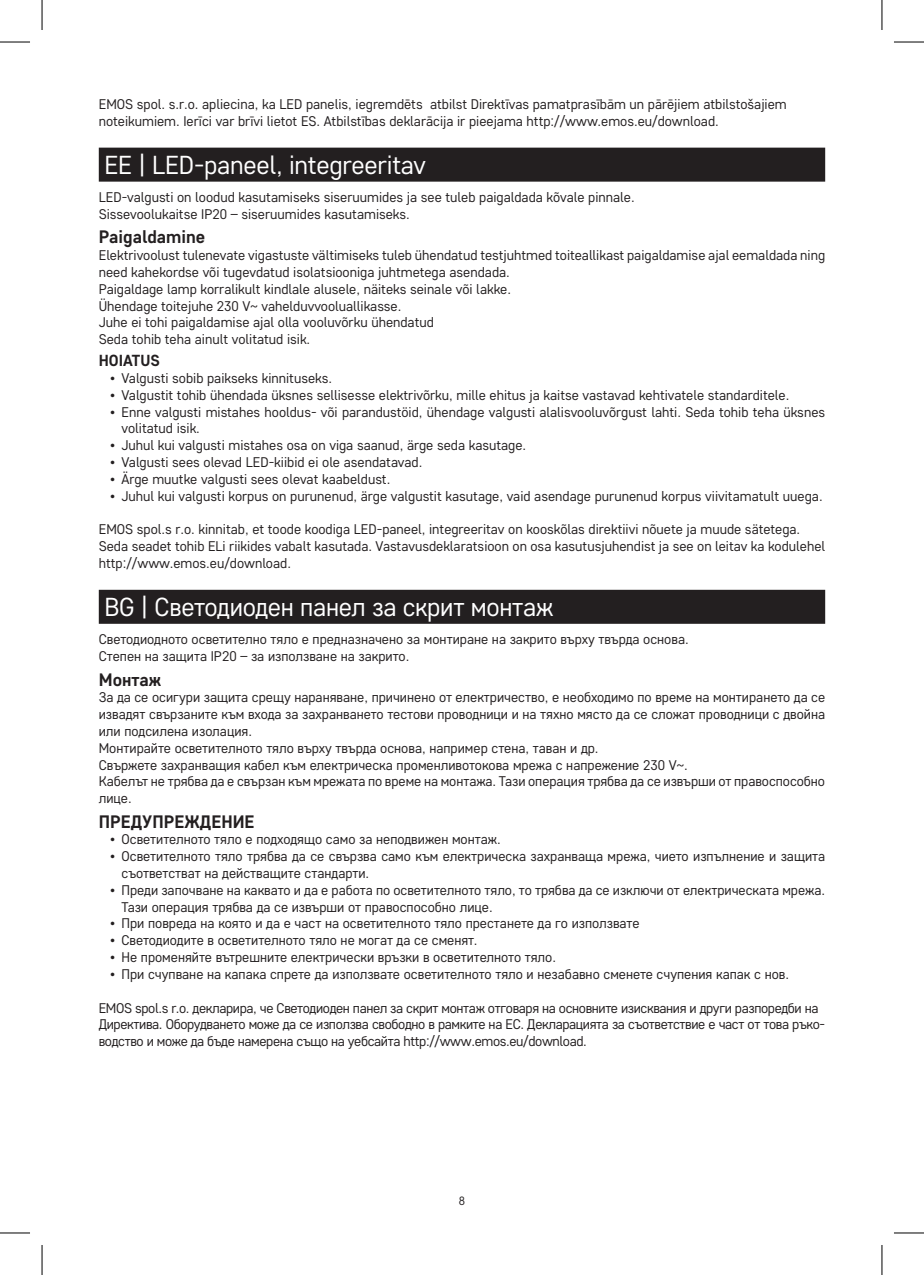
<style>
.page{position:relative;width:924px;height:1275px;background:#fff}
.page>*{position:absolute;margin:0;border:0;box-sizing:border-box;transform-origin:0 0}
.t1{font:26px "Core Sans D35";letter-spacing:-.01em;color:#fff}
.t2{font:700 18px "Core Sans D55";color:#231f20}
.t3{font:700 16px "Core Sans D55";color:#231f20}
.t4{font:14px/16.8px "Core Sans D35";color:#231f20}
.t5{font:14px/16.8px "Core Sans D35";letter-spacing:-.025em;color:#231f20}
.t6{font:12px "Core Sans D35";color:#231f20}
</style>
<div class="page">
<div style="left:99px;top:148px;width:725px;height:34px;background:#231f20"></div>
<div style="left:99px;top:590px;width:725px;height:34px;background:#231f20"></div>
<hr style="left:0;top:42px;width:30px;height:1px;background:#000">
<hr style="left:893px;top:42px;width:30px;height:1px;background:#000">
<hr style="left:0;top:1232px;width:30px;height:1px;background:#000">
<hr style="left:893px;top:1232px;width:30px;height:1px;background:#000">
<hr style="left:42px;top:0;width:1px;height:30px;background:#000">
<hr style="left:42px;top:1245px;width:1px;height:30px;background:#000">
<hr style="left:881px;top:0;width:1px;height:30px;background:#000">
<hr style="left:881px;top:1245px;width:1px;height:30px;background:#000">
<p class="t4" style="left:99px;top:95px;width:689px">EMOS spol. s.r.o. apliecina, ka LED panelis, iegremdēts atbilst Direktīvas pamatprasībām un pārējiem atbilstošajiem noteikumiem. Ierīci var brīvi lietot ES. Atbilstības deklarācija ir pieejama http://www.emos.eu/download.</p>
<h1 class="t1" style="left:104px;top:148px;width:323px">EE | LED-paneel, integreeritav</h1>
<p class="t4" style="left:99px;top:188px;width:537px">LED-valgusti on loodud kasutamiseks siseruumides ja see tuleb paigaldada kõvale pinnale.<br>Sissevoolukaitse IP20 – siseruumides kasutamiseks.</p>
<p class="t2" style="left:99px;top:225px;width:108px">Paigaldamine</p>
<p class="t4" style="left:99px;top:246px;width:727px">Elektrivoolust tulenevate vigastuste vältimiseks tuleb ühendatud testjuhtmed toiteallikast paigaldamise ajal eemaldada ning need kahekordse või tugevdatud isolatsiooniga juhtmetega asendada.<br>Paigaldage lamp korralikult kindlale alusele, näiteks seinale või lakke.<br>Ühendage toitejuhe 230 V~ vahelduvvooluallikasse.<br>Juhe ei tohi paigaldamise ajal olla vooluvõrku ühendatud<br>Seda tohib teha ainult volitatud isik.</p>
<p class="t3" style="left:99px;top:350px;width:62px">HOIATUS</p>
<p class="t4" style="left:110px;top:369px;width:223px">• Valgusti sobib paikseks kinnituseks.</p>
<p class="t4" style="left:110px;top:386px;width:680px">• Valgustit tohib ühendada üksnes sellisesse elektrivõrku, mille ehitus ja kaitse vastavad kehtivatele standarditele.</p>
<p class="t4" style="left:121px;top:403px;width:704px;text-indent:-11px">• Enne valgusti mistahes hooldus- või parandustöid, ühendage valgusti alalisvooluvõrgust lahti. Seda tohib teha üksnes volitatud isik.</p>
<p class="t4" style="left:110px;top:436px;width:417px">• Juhul kui valgusti mistahes osa on viga saanud, ärge seda kasutage.</p>
<p class="t4" style="left:110px;top:453px;width:313px">• Valgusti sees olevad LED-kiibid ei ole asendatavad.</p>
<p class="t4" style="left:110px;top:470px;width:281px">• Ärge muutke valgusti sees olevat kaabeldust.</p>
<p class="t4" style="left:110px;top:487px;width:713px">• Juhul kui valgusti korpus on purunenud, ärge valgustit kasutage, vaid asendage purunenud korpus viivitamatult uuega.</p>
<p class="t4" style="left:99px;top:520px;width:727px">EMOS spol.s r.o. kinnitab, et toode koodiga LED-paneel, integreeritav on kooskõlas direktiivi nõuete ja muude sätetega.<br>Seda seadet tohib ELi riikides vabalt kasutada. Vastavusdeklaratsioon on osa kasutusjuhendist ja see on leitav ka kodulehel http://www.emos.eu/download.</p>
<h1 class="t1" style="left:104px;top:590px;width:450px">BG | Светодиоден панел за скрит монтаж</h1>
<p class="t4" style="left:99px;top:630px;width:591px">Светодиодното осветително тяло е предназначено за монтиране на закрито върху твърда основа.<br>Степен на защита IP20 – за използване на закрито.</p>
<p class="t2" style="left:99px;top:667px;width:64px">Монтаж</p>
<p class="t4" style="left:99px;top:688px;width:727px">За да се осигури защита срещу нараняване, причинено от електричество, е необходимо по време на монтирането да се извадят свързаните към входа за захранването тестови проводници и на тяхно място да се сложат проводници с двойна или подсилена изолация.<br>Монтирайте осветителното тяло върху твърда основа, например стена, таван и др.<br>Свържете захранващия кабел към електрическа променливотокова мрежа с напрежение 230 V~.<br>Кабелът не трябва да е свързан към мрежата по време на монтажа. Тази операция трябва да се извърши от правоспособно лице.</p>
<p class="t2" style="left:99px;top:809px;width:157px">ПРЕДУПРЕЖДЕНИЕ</p>
<p class="t4" style="left:110px;top:830px;width:392px">• Осветителното тяло е подходящо само за неподвижен монтаж.</p>
<p class="t4" style="left:121px;top:847px;width:705px;text-indent:-11px">• Осветителното тяло трябва да се свързва само към електрическа захранваща мрежа, чието изпълнение и защита съответстват на действащите стандарти.</p>
<p class="t4" style="left:121px;top:881px;width:705px;text-indent:-11px">• Преди започване на каквато и да е работа по осветителното тяло, то трябва да се изключи от електрическата мрежа.<br>Тази операция трябва да се извърши от правоспособно лице.</p>
<p class="t4" style="left:110px;top:914px;width:530px">• При повреда на която и да е част на осветителното тяло престанете да го използвате</p>
<p class="t4" style="left:110px;top:931px;width:369px">• Светодиодите в осветителното тяло не могат да се сменят.</p>
<p class="t4" style="left:110px;top:948px;width:447px">• Не променяйте вътрешните електрически връзки в осветителното тяло.</p>
<p class="t4" style="left:110px;top:965px;width:680px">• При счупване на капака спрете да използвате осветителното тяло и незабавно сменете счупения капак с нов.</p>
<p class="t5" style="left:99px;top:998px;width:727px">EMOS spol.s r.o. декларира, че Светодиоден панел за скрит монтаж отговаря на основните изисквания и други разпоредби на<br>Директива. Оборудването може да се използва свободно в рамките на ЕС. Декларацията за съответствие е част от това ръко&shy;водство и може да бъде намерена също на уебсайта http://www.emos.eu/download.</p>
<p class="t6" style="left:458px;top:1192px;width:8px">8</p>
</div>
